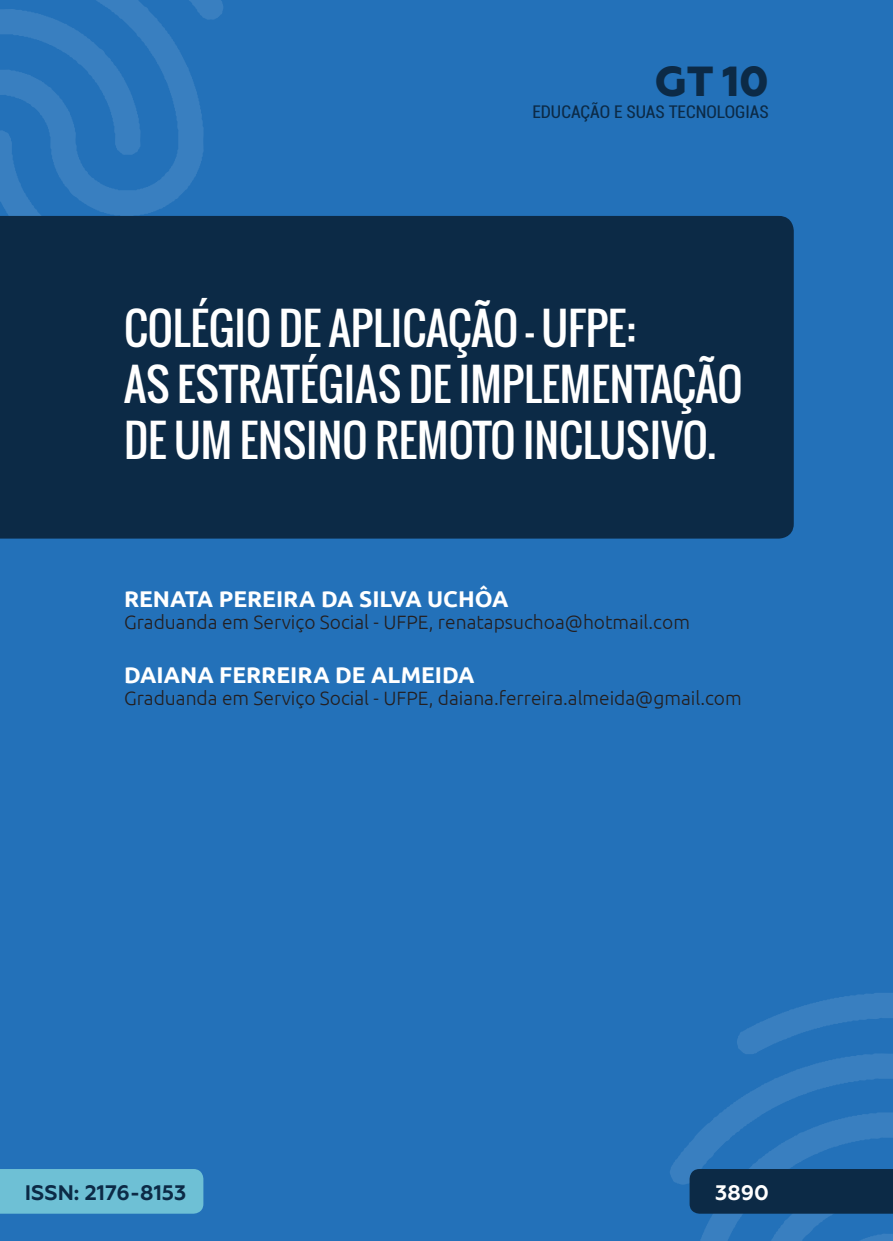
<style>
.page{position:relative;width:893px;height:1241px;background:#fff}
.page>*{position:absolute;margin:0;border:0;box-sizing:border-box;transform-origin:0 0}
._0_TÍTULO{font:43.75px/56px "Oswald";color:#fff}
.t1{font:800 42px "Geometria";color:#0c2a46}
._1_AUTOR{font:700 22.75px "Ubuntu";color:#fff}
.t2{font:700 21px "Geometria";color:#0c2a46}
.t3{font:700 21px "Geometria";color:#fff}
._2_FORMACAO{font:300 19.25px "Ubuntu";color:#231f20}
.t4{font:condensed 17.5px "Roboto";color:#0c2a46}
</style>
<div class="page">
<div style="left:0;top:0;width:893px;height:1240px;background:#2371b9"></div>
<svg style="left:0;top:0;width:223px;height:216px"></svg>
<div style="left:0;top:216px;width:794px;height:322px;background:#0c2a46"></div>
<svg style="left:670px;top:993px;width:223px;height:247px"></svg>
<div style="left:0;top:1169px;width:203px;height:44px;background:#6ec0d5"></div>
<h2 class="t1" style="left:654px;top:56px;width:116px">GT 10</h2>
<p class="t4" style="left:532px;top:100px;width:238px">EDUCAÇÃO E SUAS TECNOLOGIAS</p>
<p class="_0_TÍTULO" style="left:124px;top:300px;width:620px">COLÉGIO DE APLICAÇÃO - UFPE:<br>AS ESTRATÉGIAS DE IMPLEMENTAÇÃO<br>DE UM ENSINO REMOTO INCLUSIVO.</p>
<p class="_1_AUTOR" style="left:124px;top:584px;width:386px">RENATA PEREIRA DA SILVA UCHÔA</p>
<p class="_2_FORMACAO" style="left:124px;top:610px;width:567px">Graduanda em Serviço Social - UFPE, renatapsuchoa@hotmail.com</p>
<p class="_1_AUTOR" style="left:124px;top:660px;width:352px">DAIANA FERREIRA DE ALMEIDA</p>
<p class="_2_FORMACAO" style="left:124px;top:687px;width:619px">Graduanda em Serviço Social - UFPE, daiana.ferreira.almeida@gmail.com</p>
<p class="t2" style="left:25px;top:1179px;width:163px">ISSN: 2176-8153</p>
<p class="t3" style="left:715px;top:1179px;width:55px">3890</p>
</div>
